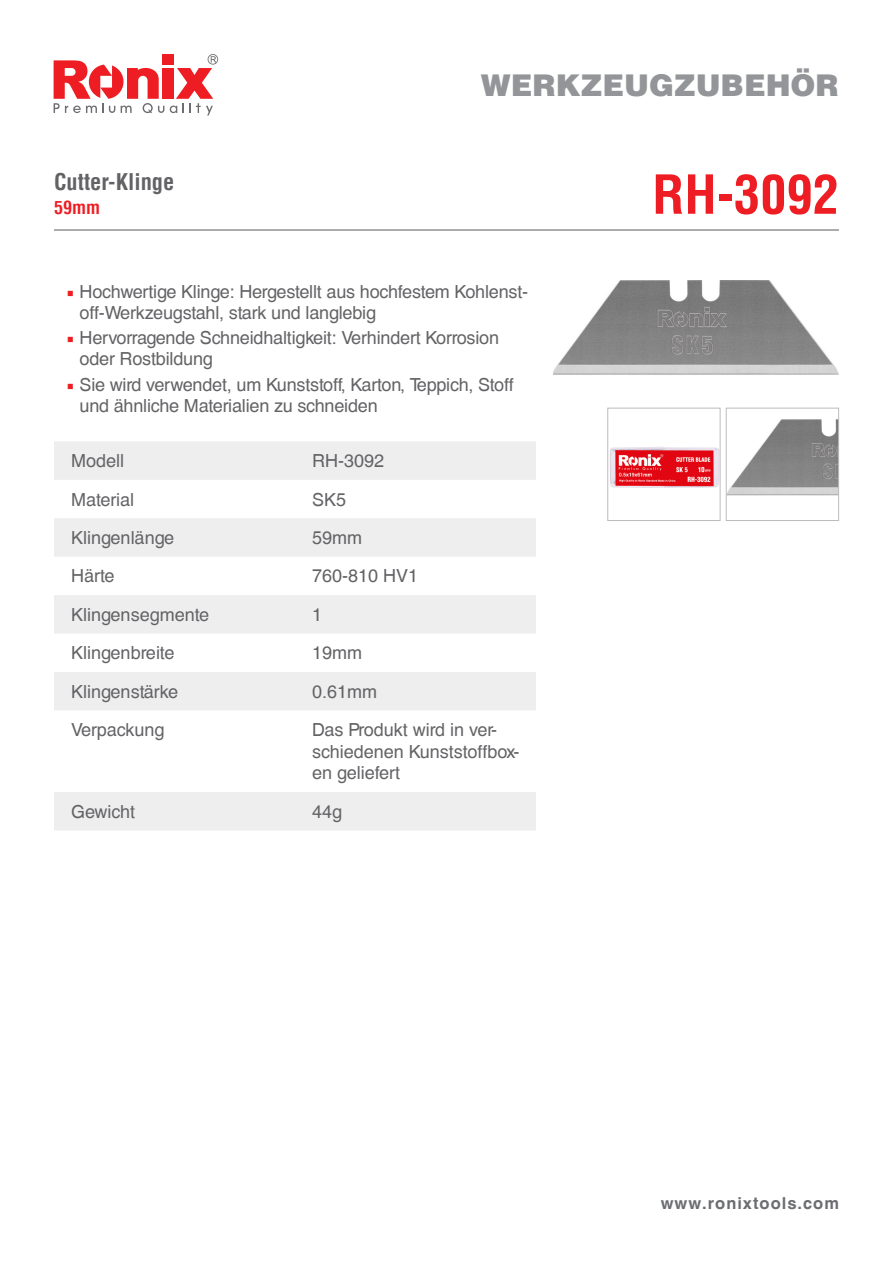
<style>
.page{position:relative;width:893px;height:1263px;background:#fff}
.page>*{position:absolute;margin:0;border:0;box-sizing:border-box;transform-origin:0 0}
.t1{font:700 condensed 52.5px "Helvetica LT";color:#ee1d23}
.t2{font:900 30px "Helvetica LT";color:#939598}
.t3{font:700 condensed 22.5px "Helvetica LT";color:#636366}
.t4{font:18px/21px "Helvetica CE";letter-spacing:-.01em;color:#636366}
.t5{font:700 condensed 18px "Helvetica LT";color:#ee1d23}
.t6{font:700 16.5px "Helvetica CE";letter-spacing:.06em;color:#6c6d70}
.s1{font-family:"Minion Pro";color:#ee1d23}
</style>
<div class="page">
<svg style="left:170px;top:54px;width:48px;height:61px"></svg>
<div style="left:162px;top:68px;width:11px;height:31px;background:#ee1d23"></div>
<svg style="left:54px;top:60px;width:110px;height:53px"></svg>
<div style="left:162px;top:54px;width:11px;height:11px;background:#ee1d23"></div>
<svg style="left:54px;top:441px;width:482px;height:389px"></svg>
<hr style="left:54px;top:229px;width:785px;height:2px;background:#6c6d70">
<img style="left:553px;top:281px;width:286px;height:94px">
<img style="left:609px;top:447px;width:110px;height:41px">
<div style="left:607px;top:408px;width:114px;height:113px;border:1px solid #bcbdc0"></div>
<img style="left:728px;top:419px;width:109px;height:77px">
<div style="left:726px;top:408px;width:113px;height:113px;border:1px solid #bcbdc0"></div>
<p class="t3" style="left:54px;top:167px;width:122px">Cutter-Klinge</p>
<p class="t5" style="left:54px;top:196px;width:48px">59mm</p>
<h2 class="t2" style="left:481px;top:65px;width:360px">WERKZEUGZUBEHÖR</h2>
<p class="t1" style="left:652px;top:162px;width:188px">RH-3092</p>
<p class="t4" style="left:80px;top:281px;width:450px;text-indent:-13px"><span class="s1">■</span> Hochwertige Klinge: Hergestellt aus hochfestem Kohlenst&shy;off-Werkzeugstahl, stark und langlebig</p>
<p class="t4" style="left:80px;top:328px;width:421px;text-indent:-13px"><span class="s1">■</span> Hervorragende Schneidhaltigkeit: Verhindert Korrosion oder Rostbildung</p>
<p class="t4" style="left:80px;top:374px;width:436px;text-indent:-13px"><span class="s1">■</span> Sie wird verwendet, um Kunststoff, Karton, Teppich, Stoff und ähnliche Materialien zu schneiden</p>
<p class="t4" style="left:71px;top:450px;width:55px">Modell</p>
<p class="t4" style="left:312px;top:450px;width:74px">RH-3092</p>
<p class="t4" style="left:71px;top:489px;width:65px">Material</p>
<p class="t4" style="left:312px;top:489px;width:36px">SK5</p>
<p class="t4" style="left:71px;top:527px;width:105px">Klingenlänge</p>
<p class="t4" style="left:312px;top:527px;width:52px">59mm</p>
<p class="t4" style="left:71px;top:566px;width:45px">Härte</p>
<p class="t4" style="left:312px;top:566px;width:108px">760-810 HV1</p>
<p class="t4" style="left:71px;top:604px;width:140px">Klingensegmente</p>
<p class="t4" style="left:312px;top:604px;width:12px">1</p>
<p class="t4" style="left:71px;top:643px;width:105px">Klingenbreite</p>
<p class="t4" style="left:312px;top:643px;width:52px">19mm</p>
<p class="t4" style="left:71px;top:681px;width:109px">Klingenstärke</p>
<p class="t4" style="left:312px;top:681px;width:67px">0.61mm</p>
<p class="t4" style="left:71px;top:719px;width:95px">Verpackung</p>
<p class="t4" style="left:312px;top:719px;width:209px;line-height:21.6px">Das Produkt wird in ver&shy;schiedenen Kunststoffbox&shy;en geliefert</p>
<p class="t4" style="left:71px;top:801px;width:66px">Gewicht</p>
<p class="t4" style="left:312px;top:801px;width:32px">44g</p>
<p class="t6" style="left:661px;top:1193px;width:180px">www.ronixtools.com</p>
</div>
